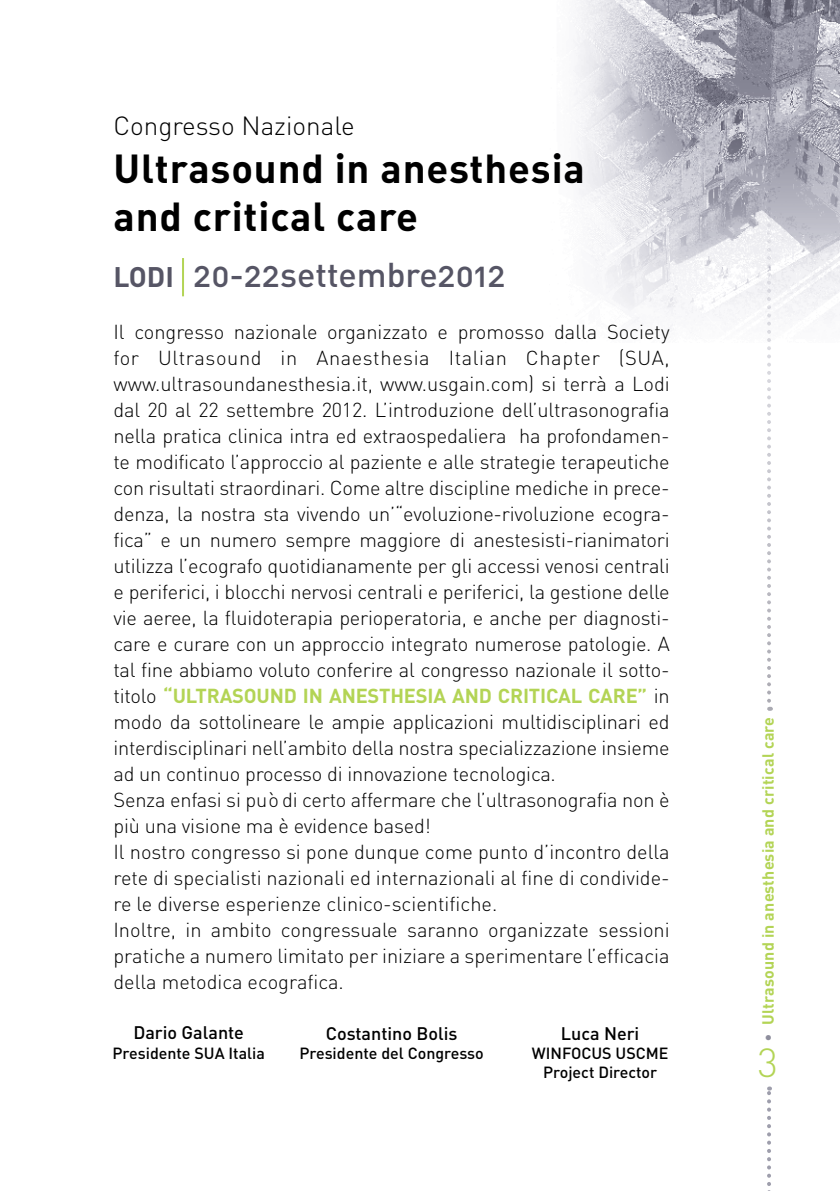
<style>
.page{position:relative;width:840px;height:1191px;background:#fff}
.page>*{position:absolute;margin:0;border:0;box-sizing:border-box;transform-origin:0 0}
.t1{font:40px/48px "DIN Bold Alternate";letter-spacing:.02em;color:#000}
.t2{font:300 40px "DIN";color:#b3d455}
.t3{font:34px "DIN Medium Alternate";color:#565565}
.t4{font:300 26px "DIN";color:#000}
.t5{font:300 20px/26px "DIN";letter-spacing:-.01em;color:#000;text-align:justify}
.t6{font:700 20px "DIN";letter-spacing:-.01em;color:#b3d455}
.t7{font:500 18px "DIN";color:#000}
.t8{font:500 16px/19.2px "DIN";color:#000;text-align:center}
.t9{font:700 16px "DIN";letter-spacing:.01em;color:#b3d455}
.s1{font-family:"DIN";font-weight:700;font-size:28px}
.s2{font-weight:700;color:#b3d455}
.s3{font-weight:300;color:#8e8e9d}
</style>
<div class="page">
<hr style="left:182px;top:258px;width:2px;height:38px;background:#b3d455">
<svg style="left:767px;top:1086px;width:3px;height:105px"></svg>
<svg style="left:767px;top:346px;width:3px;height:355px"></svg>
<img style="left:573px;top:0;width:266px;height:342px">
<h3 class="t4" style="left:113px;top:109px;width:242px">Congresso Nazionale</h3>
<h1 class="t1" style="left:113px;top:143px;width:472px">Ultrasound in anesthesia and critical care</h1>
<h2 class="t3" style="left:113px;top:253px;width:393px"><span class="s1">Lodi</span> 20-22settembre2012</h2>
<p class="t5" style="left:113px;top:318px;width:557px">Il congresso nazionale organizzato e promosso dalla Society for Ultrasound in Anaesthesia Italian Chapter (SUA, www.ultrasoundanesthesia.it, www.usgain.com) si terrà a Lodi dal 20 al 22 settembre 2012. L’introduzione dell’ultrasonografia nella pratica clinica intra ed extraospedaliera ha profondamen&shy;te modificato l’approccio al paziente e alle strategie terapeutiche con risultati straordinari. Come altre discipline mediche in prece&shy;denza, la nostra sta vivendo un’“evoluzione-rivoluzione ecogra&shy;fica” e un numero sempre maggiore di anestesisti-rianimatori utilizza l’ecografo quotidianamente per gli accessi venosi centrali e periferici, i blocchi nervosi centrali e periferici, la gestione delle vie aeree, la fluidoterapia perioperatoria, e anche per diagnosti&shy;care e curare con un approccio integrato numerose patologie. A tal fine abbiamo voluto conferire al congresso nazionale il sotto&shy;titolo <span class="s2">“ULTRASOU</span></p>
<p class="t5" style="left:113px;top:682px;width:557px;text-align:left;text-indent:338px"><span class="s2">AND CRITICAL CARE”</span> in modo da sottolineare le ampie applicazioni multidisciplinari ed interdisciplinari nell’ambito della nostra specializzazione insieme ad un continuo processo di innovazione tecnologica.<br>Senza enfasi si può di certo affermare che l’ultrasonografia non è più una visione ma è evidence based!<br>Il nostro congresso si pone dunque come punto d’incontro della rete di specialisti nazionali ed internazionali al fine di condivide&shy;re le diverse esperienze clinico-scientifiche.<br>Inoltre, in ambito congressuale saranno organizzate sessioni pratiche a numero limitato per iniziare a sperimentare l’efficacia della metodica ecografica.</p>
<p class="t6" style="left:269px;top:683px;width:157px">ND IN ANESTHESIA</p>
<p class="t7" style="left:133px;top:1021px;width:112px">Dario Galante</p>
<p class="t8" style="left:112px;top:1042px;width:154px">Presidente SUA Italia</p>
<p class="t7" style="left:325px;top:1022px;width:133px">Costantino Bolis</p>
<p class="t8" style="left:299px;top:1043px;width:186px">Presidente del Congresso</p>
<p class="t7" style="left:560px;top:1021px;width:80px">Luca Neri</p>
<p class="t8" style="left:531px;top:1043px;width:138px">WINFOCUS USCME<br>Project Director</p>
<p class="t9" style="left:757px;top:1041px;width:326px;rotate:-90deg"><span class="s3">•</span> Ultrasound in anesthesia and critical care</p>
<h1 class="t2" style="left:756px;top:1037px;width:22px">3</h1>
</div>
